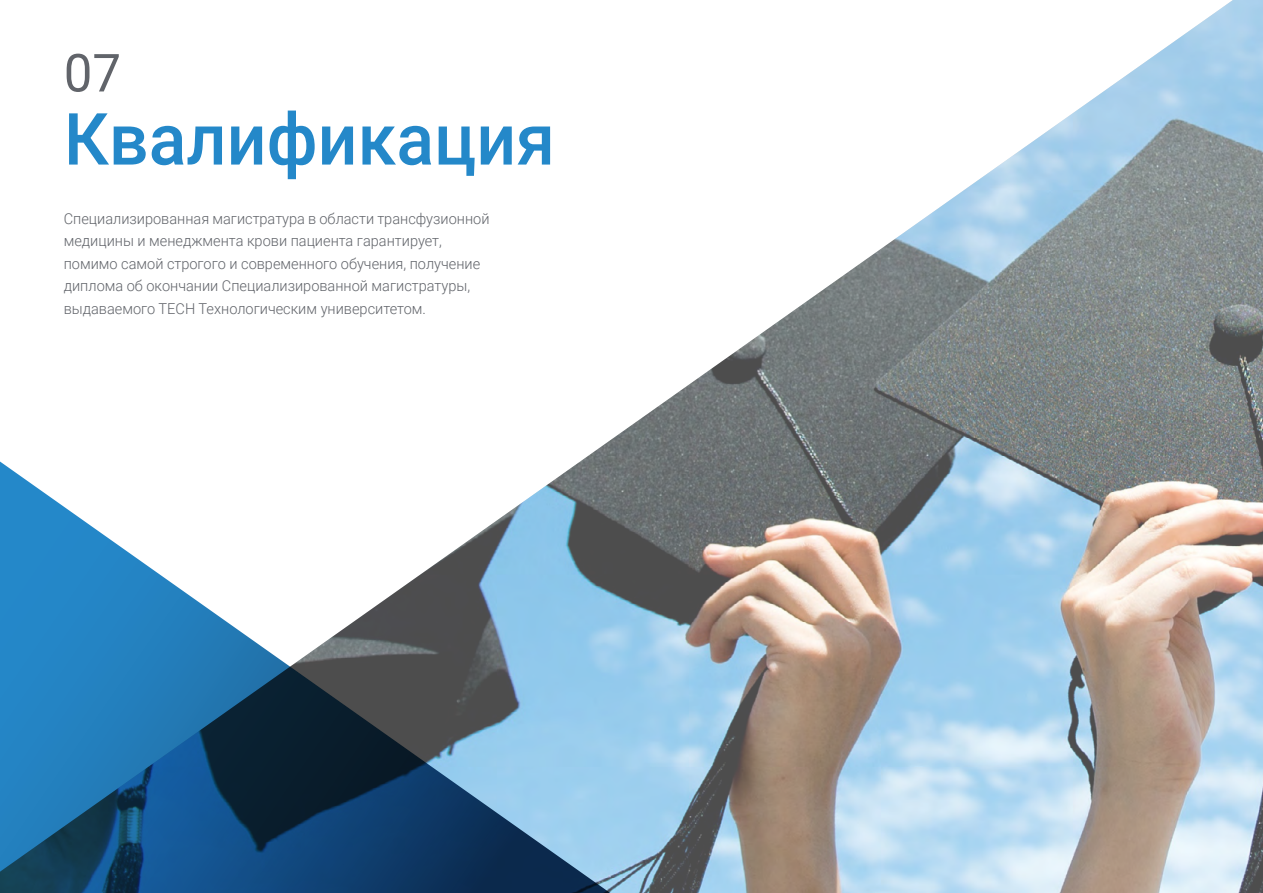
<style>
.page{position:relative;width:1263px;height:893px;background:#fff}
.page>*{position:absolute;margin:0;border:0;box-sizing:border-box;transform-origin:0 0}
.t1{font:500 72px "Roboto";color:#2488c9}
.t2{font:52.5px "Roboto";color:#61646a}
.t3{font:300 15px/22.5px "Roboto";color:#61646a}
</style>
<div class="page">
<img style="left:602px;top:0;width:661px;height:893px">
<svg style="left:0;top:446px;width:640px;height:447px"></svg>
<h2 class="t2" style="left:64px;top:36px;width:59px">07</h2>
<h1 class="t1" style="left:64px;top:89px;width:493px">Квалификация</h1>
<p class="t3" style="left:64px;top:207px;width:427px">Специализированная магистратура в области трансфузионной медицины и менеджмента крови пациента гарантирует, помимо самой строгого и современного обучения, получение диплома об окончании Специализированной магистратуры, выдаваемого TECH Технологическим университетом.</p>
</div>
